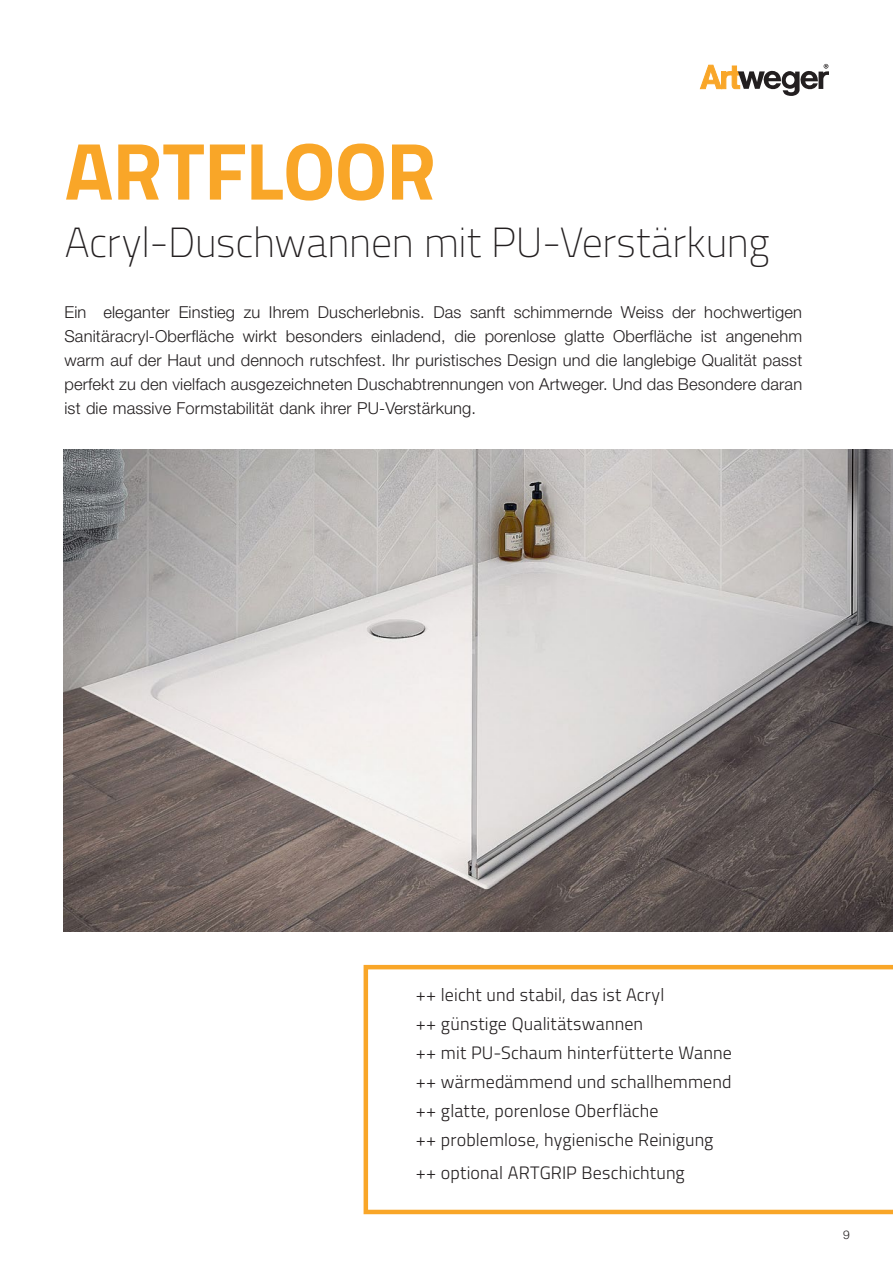
<style>
.page{position:relative;width:893px;height:1263px;background:#fff}
.page>*{position:absolute;margin:0;border:0;box-sizing:border-box;transform-origin:0 0}
.t1{font:700 81px "Titillium";letter-spacing:-.015em;color:#f9a628}
.t2{font:100 42px "Titillium";letter-spacing:-.005em;color:#231f20}
.t3{font:300 18px/28.8px "Titillium";letter-spacing:.005em;color:#231f20}
.t4{font:300 16.5px/24px "Helvetica Neue LT Std";letter-spacing:.01em;color:#231f20;text-align:justify}
.t5{font:300 12px "Helvetica Neue LT Std";color:#231f20}
</style>
<div class="page">
<svg style="left:700px;top:64px;width:129px;height:32px"></svg>
<svg style="left:364px;top:965px;width:529px;height:249px"></svg>
<img style="left:63px;top:449px;width:830px;height:482px">
<h1 class="t1" style="left:65px;top:109px;width:373px">ARTFLOOR</h1>
<h2 class="t2" style="left:65px;top:212px;width:706px">Acryl-Duschwannen mit PU-Verstärkung</h2>
<p class="t4" style="left:64px;top:300px;width:739px">Ein eleganter Einstieg zu Ihrem Duscherlebnis. Das sanft schimmernde Weiss der hochwertigen Sanitäracryl-Oberfläche wirkt besonders einladend, die porenlose glatte Oberfläche ist angenehm warm auf der Haut und dennoch rutschfest. Ihr puristisches Design und die langlebige Qualität passt perfekt zu den vielfach ausgezeichneten Duschabtrennungen von Artweger. Und das Besondere daran ist die massive Formstabilität dank ihrer PU-Verstärkung.</p>
<p class="t3" style="left:416px;top:980px;width:318px">++ leicht und stabil, das ist Acryl<br>++ günstige Qualitätswannen<br>++ mit PU-Schaum hinterfütterte Wanne ++ wärmedämmend und schallhemmend ++ glatte, porenlose Oberfläche<br>++ problemlose, hygienische Reinigung</p>
<p class="t3" style="left:416px;top:1157px;width:270px">++ optional ARTGRIP Beschichtung</p>
<p class="t5" style="left:843px;top:1227px;width:8px">9</p>
</div>
